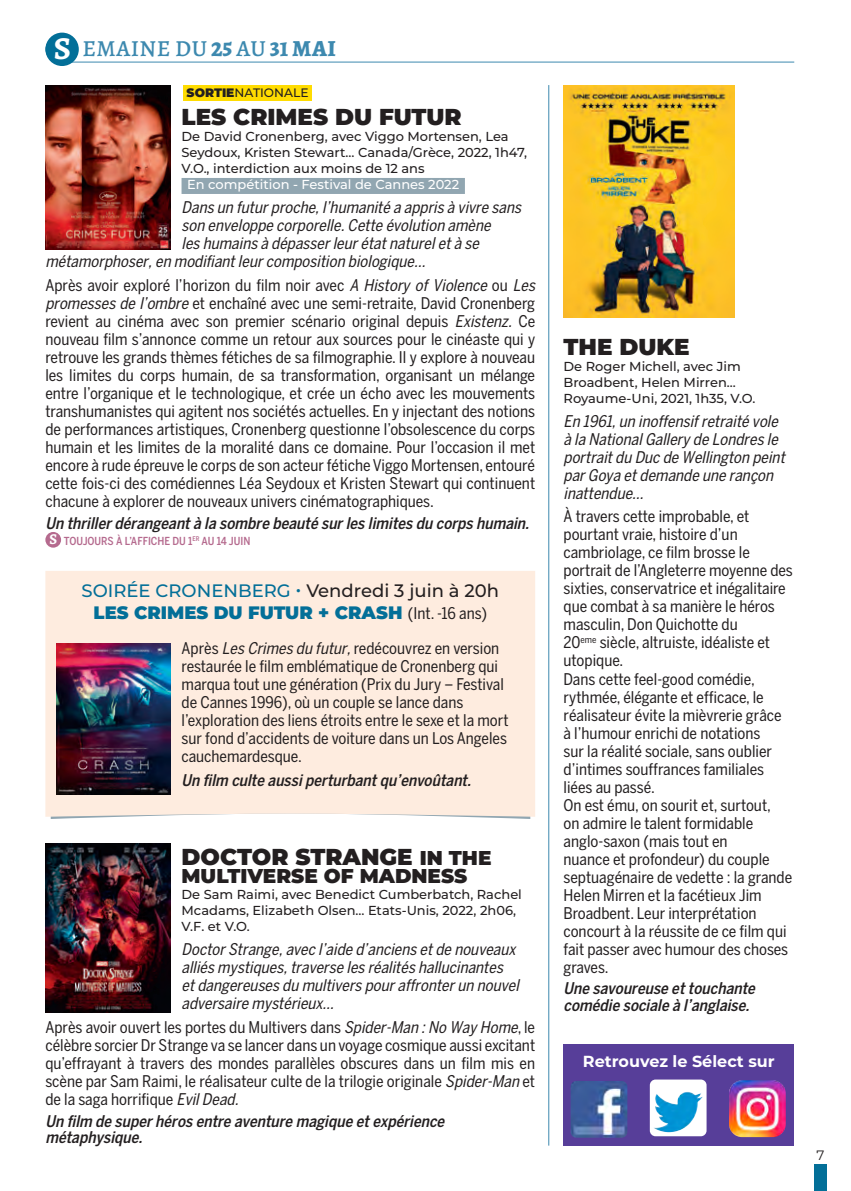
<style>
.page{position:relative;width:851px;height:1191px;background:#fff}
.page>*{position:absolute;margin:0;border:0;box-sizing:border-box;transform-origin:0 0}
.t1{font:900 23px "Montserrat";color:#231f20}
.t2{font:500 23px "Alegreya";letter-spacing:.02em;color:#3d89af}
.t3{font:900 20px "Montserrat";color:#231f20}
.t4{font:900 18px/22px "Montserrat";color:#036f98;text-align:center}
.t5{font:16px/18px "Benton Sans Cond";color:#231f20;text-align:justify}
.t6{font:italic 16px/18px "Benton Sans Cond";color:#231f20}
.t7{font:italic 500 16px/16px "Benton Sans Cond";color:#231f20}
.t8{font:700 16px "Montserrat";color:#fff}
.t9{font:13.6px "Montserrat";color:#231f20}
.t10{font:500 13px/16px "Montserrat";color:#231f20}
.t11{font:500 13px "Montserrat";color:#fff}
.t12{font:500 12.2px "Montserrat";color:#231f20}
.t13{font:500 11px "Benton Sans Cond";color:#b56a8e}
.s1{font-weight:700;font-size:32px;color:#fff}
.s2{font-weight:800}
.s3{font-weight:900}
.s4{font-style:italic}
.s5{font-family:"Alegreya";font-weight:700;font-size:15px;color:#fff}
.s6{font-weight:500}
.s7{font-weight:500;color:#231f20}
.s8{font-family:"Benton Sans Cond";font-weight:400;font-size:16px;color:#231f20}
.s9{font-size:20px}
</style>
<div class="page">
<div style="left:814px;top:1164px;width:12px;height:27px;background:#036f98"></div>
<hr style="left:548px;top:85px;width:1px;height:1060px;background:#3d89af">
<hr style="left:70px;top:62px;width:724px;height:1px;background:#3d89af">
<div style="left:45px;top:33px;width:34px;height:33px;background:#036f98;border-radius:50%"></div>
<div style="left:183px;top:85px;width:129px;height:15px;background:#ffdc01"></div>
<div style="left:181px;top:178px;width:284px;height:16px;background:#91a6b1"></div>
<div style="left:45px;top:532px;width:16px;height:15px;background:#b56a8e;border-radius:50%"></div>
<img style="left:45px;top:85px;width:125px;height:164px">
<img style="left:45px;top:843px;width:125px;height:170px">
<img style="left:563px;top:85px;width:171px;height:232px">
<div style="left:45px;top:571px;width:490px;height:245px;background:#feecdf"></div>
<img style="left:57px;top:643px;width:113px;height:151px">
<div style="left:563px;top:1044px;width:231px;height:101px;background:#573e99"></div>
<div style="left:649px;top:1079px;width:57px;height:57px;background:#fff;border-radius:6px"></div>
<img style="left:653px;top:1092px;width:49px;height:44px">
<img style="left:570px;top:1081px;width:57px;height:56px">
<img style="left:729px;top:1080px;width:56px;height:57px">
<h1 class="t2" style="left:54px;top:34px;width:283px"><span class="s1">S</span> EMAINE DU <span class="s2">25</span> AU <span class="s2">31 MAI</span></h1>
<p class="t12" style="left:187px;top:84px;width:123px"><span class="s3">SORTIE</span>NATIONALE</p>
<h1 class="t1" style="left:181px;top:99px;width:281px">LES CRIMES DU FUTUR</h1>
<p class="t10" style="left:181px;top:127px;width:347px">De David Cronenberg, avec Viggo Mortensen, Lea<br>Seydoux, Kristen Stewart… Canada/Grèce, 2022, 1h47,<br>V.O., interdiction aux moins de 12 ans</p>
<p class="t11" style="left:187px;top:176px;width:273px">En compétition - Festival de Cannes 2022</p>
<p class="t6" style="left:181px;top:198px;width:341px">Dans un futur proche, l’humanité a appris à vivre sans</p>
<p class="t6" style="left:181px;top:216px;width:310px">son enveloppe corporelle. Cette évolution amène</p>
<p class="t6" style="left:181px;top:234px;width:299px">les humains à dépasser leur état naturel et à se</p>
<p class="t6" style="left:45px;top:252px;width:381px">métamorphoser, en modifiant leur composition biologique…</p>
<p class="t5" style="left:45px;top:276px;width:491px">Après avoir exploré l’horizon du film noir avec <span class="s4">A History of Violence</span> ou <span class="s4">Les promesses de l’ombre</span> et enchaîné avec une semi-retraite, David Cronenberg revient au cinéma avec son premier scénario original depuis <span class="s4">Existenz.</span> Ce nouveau film s’annonce comme un retour aux sources pour le cinéaste qui y retrouve les grands thèmes fétiches de sa filmographie. Il y explore à nouveau les limites du corps humain, de sa transformation, organisant un mélange entre l’organique et le technologique, et crée un écho avec les mouvements transhumanistes qui agitent nos sociétés actuelles. En y injectant des notions de performances artistiques, Cronenberg questionne l’obsolescence du corps humain et les limites de la moralité dans ce domaine. Pour l’occasion il met encore à rude épreuve le corps de son acteur fétiche Viggo Mortensen, entouré cette fois-ci des comédiennes Léa Seydoux et Kristen Stewart qui continuent chacune à explorer de nouveaux univers cinématographiques.</p>
<p class="t7" style="left:45px;top:515px;width:485px">Un thriller dérangeant à la sombre beauté sur les limites du corps humain.</p>
<p class="t13" style="left:49px;top:534px;width:202px"><span class="s5">S</span> TOUJOURS À L’AFFICHE DU 1<sup>ER</sup> AU 14 JUIN</p>
<p class="t4" style="left:81px;top:578px;width:419px"><span class="s6">SOIRÉE CRONENBERG •</span> <span class="s7">Vendredi 3 juin à 20h<br></span>LES CRIMES DU FUTUR + CRASH <span class="s8">(Int. -16 ans)</span></p>
<p class="t5" style="left:181px;top:639px;width:328px;text-align:left">Après <span class="s4">Les Crimes du futur,</span> redécouvrez en version restaurée le film emblématique de Cronenberg qui marqua tout une génération (Prix du Jury – Festival de Cannes 1996), où un couple se lance dans l’exploration des liens étroits entre le sexe et la mort sur fond d’accidents de voiture dans un Los Angeles cauchemardesque.</p>
<p class="t7" style="left:181px;top:772px;width:291px">Un film culte aussi perturbant qu’envoûtant.</p>
<h1 class="t1" style="left:181px;top:840px;width:311px">DOCTOR STRANGE <span class="s9">IN THE</span></h1>
<p class="t3" style="left:181px;top:861px;width:287px">MULTIVERSE OF MADNESS</p>
<p class="t10" style="left:181px;top:886px;width:342px">De Sam Raimi, avec Benedict Cumberbatch, Rachel<br>Mcadams, Elizabeth Olsen… Etats-Unis, 2022, 2h06,<br>V.F. et V.O.</p>
<p class="t6" style="left:181px;top:940px;width:339px">Doctor Strange, avec l’aide d’anciens et de nouveaux alliés mystiques, traverse les réalités hallucinantes et dangereuses du multivers pour affronter un nouvel adversaire mystérieux…</p>
<p class="t5" style="left:45px;top:1017px;width:491px">Après avoir ouvert les portes du Multivers dans <span class="s4">Spider-Man : No Way Home</span>, le célèbre sorcier Dr Strange va se lancer dans un voyage cosmique aussi excitant qu’effrayant à travers des mondes parallèles obscures dans un film mis en scène par Sam Raimi, le réalisateur culte de la trilogie originale <span class="s4">Spider-Man</span> et de la saga horrifique <span class="s4">Evil Dead.</span></p>
<p class="t7" style="left:45px;top:1112px;width:400px">Un film de super héros entre aventure magique et expérience métaphysique.</p>
<h1 class="t1" style="left:563px;top:329px;width:128px">THE DUKE</h1>
<p class="t10" style="left:563px;top:358px;width:193px">De Roger Michell, avec Jim<br>Broadbent, Helen Mirren…<br>Royaume-Uni, 2021, 1h35, V.O.</p>
<p class="t6" style="left:563px;top:412px;width:223px">En 1961, un inoffensif retraité vole à la National Gallery de Londres le portrait du Duc de Wellington peint par Goya et demande une rançon inattendue…</p>
<p class="t5" style="left:563px;top:507px;width:231px;text-align:left">À travers cette improbable, et pourtant vraie, histoire d’un cambriolage, ce film brosse le portrait de l’Angleterre moyenne des sixties, conservatrice et inégalitaire que combat à sa manière le héros masculin, Don Quichotte du<br>20<sup>eme</sup> siècle, altruiste, idéaliste et utopique.<br>Dans cette feel-good comédie, rythmée, élégante et efficace, le réalisateur évite la mièvrerie grâce à l’humour enrichi de notations<br>sur la réalité sociale, sans oublier d’intimes souffrances familiales liées au passé.<br>On est ému, on sourit et, surtout,<br>on admire le talent formidable anglo-saxon (mais tout en<br>nuance et profondeur) du couple septuagénaire de vedette : la grande<br>Helen Mirren et la facétieux Jim<br>Broadbent. Leur interprétation concourt à la réussite de ce film qui fait passer avec humour des choses graves.</p>
<p class="t7" style="left:563px;top:980px;width:193px">Une savoureuse et touchante comédie sociale à l’anglaise.</p>
<p class="t8" style="left:583px;top:1049px;width:193px">Retrouvez le Sélect sur</p>
<p class="t9" style="left:816px;top:1145px;width:9px">7</p>
</div>
